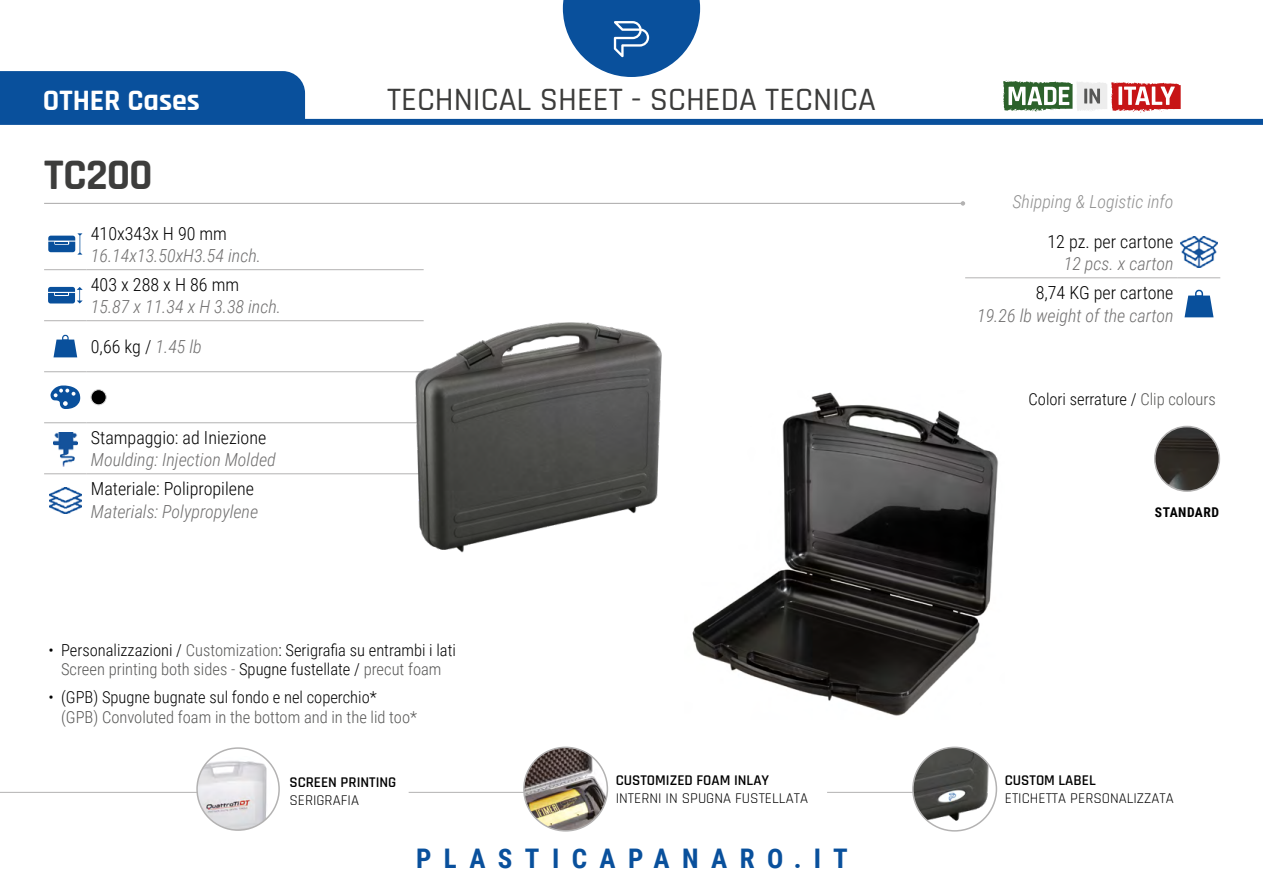
<style>
.page{position:relative;width:1263px;height:893px;background:#fff}
.page>*{position:absolute;margin:0;border:0;box-sizing:border-box;transform-origin:0 0}
.t1{font:700 44.1px "Rajdhani";letter-spacing:-.02em;color:#3d3d3c}
.t2{font:500 33px "Rajdhani";color:#3c3c3b}
.t3{font:700 30px "Rajdhani";color:#fff}
.t4{font:700 27px "Roboto Condensed";letter-spacing:.46em;color:#09509c}
.t5{font:italic 300 18px "Roboto Condensed";color:#706f6f}
.t6{font:300 18px "Roboto Condensed";color:#000}
.t7{font:italic 300 18px "Roboto Condensed";color:#909090}
.t8{font:300 16.5px/19.5px "Roboto Condensed";color:#000;text-align:center}
.t9{font:300 16.5px "Roboto Condensed";color:#575756}
.t10{font:15px "Rajdhani";color:#000}
.t11{font:600 15px "Rajdhani";color:#000}
.t12{font:700 13.5px "Roboto Condensed";letter-spacing:.035em;color:#000}
.s1{font-style:italic;color:#706f6f}
.s2{color:#575756}
</style>
<div class="page">
<div style="left:0;top:119px;width:1263px;height:6px;background:#09509c"></div>
<svg style="left:563px;top:0;width:137px;height:77px"></svg>
<div style="left:0;top:71px;width:305px;height:48px;background:#09509c"></div>
<svg style="left:1003px;top:81px;width:178px;height:32px"></svg>
<img style="left:692px;top:392px;width:307px;height:324px">
<hr style="left:44px;top:269px;width:43px;height:1px;background:#b3b2b2">
<hr style="left:87px;top:269px;width:337px;height:1px;background:#b3b2b2">
<hr style="left:44px;top:320px;width:43px;height:1px;background:#b3b2b2">
<hr style="left:87px;top:320px;width:337px;height:1px;background:#b3b2b2">
<hr style="left:44px;top:371px;width:43px;height:1px;background:#b3b2b2">
<hr style="left:87px;top:371px;width:337px;height:1px;background:#b3b2b2">
<hr style="left:44px;top:422px;width:43px;height:1px;background:#b3b2b2">
<hr style="left:87px;top:422px;width:337px;height:1px;background:#b3b2b2">
<hr style="left:44px;top:473px;width:43px;height:1px;background:#b3b2b2">
<hr style="left:87px;top:473px;width:337px;height:1px;background:#b3b2b2">
<svg style="left:48px;top:233px;width:34px;height:22px"></svg>
<svg style="left:48px;top:287px;width:35px;height:16px"></svg>
<svg style="left:54px;top:335px;width:23px;height:22px"></svg>
<svg style="left:51px;top:385px;width:29px;height:24px"></svg>
<svg style="left:91px;top:391px;width:15px;height:14px"></svg>
<div style="left:91px;top:390px;width:15px;height:15px;background:#000;border-radius:50%"></div>
<div style="left:91px;top:389px;width:15px;height:16px;border:1px solid #dadada;border-radius:50%"></div>
<img style="left:53px;top:432px;width:24px;height:34px">
<img style="left:49px;top:488px;width:33px;height:25px">
<hr style="left:965px;top:277px;width:213px;height:1px;background:#b3b2b2">
<hr style="left:1178px;top:277px;width:42px;height:1px;background:#b3b2b2">
<img style="left:1181px;top:237px;width:36px;height:30px">
<svg style="left:1184px;top:289px;width:29px;height:28px"></svg>
<img style="left:403px;top:320px;width:259px;height:233px">
<img style="left:1155px;top:426px;width:64px;height:65px;border-radius:32px">
<div style="left:1154px;top:426px;width:66px;height:66px;border:2px solid #b3b2b2;border-radius:50%"></div>
<hr style="left:827px;top:792px;width:128px;height:1px;background:#b3b2b2">
<img style="left:913px;top:747px;width:83px;height:84px;border-radius:42px">
<div style="left:912px;top:747px;width:85px;height:85px;border:2px solid #b3b2b2;border-radius:50%"></div>
<hr style="left:44px;top:203px;width:919px;height:1px;background:#b3b2b2">
<svg style="left:961px;top:201px;width:4px;height:5px"></svg>
<hr style="left:0;top:792px;width:235px;height:1px;background:#b3b2b2">
<hr style="left:409px;top:792px;width:127px;height:1px;background:#b3b2b2">
<img style="left:198px;top:757px;width:74px;height:73px">
<div style="left:196px;top:747px;width:84px;height:84px;border:2px solid #b3b2b2;border-radius:50%"></div>
<img style="left:524px;top:747px;width:83px;height:84px;border-radius:42px">
<div style="left:523px;top:747px;width:85px;height:85px;border:2px solid #b3b2b2;border-radius:50%"></div>
<h3 class="t3" style="left:43px;top:82px;width:159px">OTHER Cases</h3>
<h1 class="t1" style="left:44px;top:148px;width:110px">TC200</h1>
<p class="t6" style="left:91px;top:221px;width:138px">410x343x H 90 mm</p>
<p class="t5" style="left:91px;top:243px;width:172px">16.14x13.50xH3.54 inch.</p>
<p class="t6" style="left:91px;top:272px;width:150px">403 x 288 x H 86 mm</p>
<p class="t5" style="left:91px;top:294px;width:192px">15.87 x 11.34 x H 3.38 inch.</p>
<p class="t6" style="left:91px;top:334px;width:112px">0,66 kg / <span class="s1">1.45 lb</span></p>
<p class="t6" style="left:91px;top:425px;width:177px">Stampaggio: ad Iniezione</p>
<p class="t5" style="left:91px;top:447px;width:186px">Moulding: Injection Molded</p>
<p class="t6" style="left:91px;top:476px;width:165px">Materiale: Polipropilene</p>
<p class="t5" style="left:91px;top:498px;width:169px">Materials: Polypropylene</p>
<h2 class="t2" style="left:387px;top:80px;width:490px">TECHNICAL SHEET - SCHEDA TECNICA</h2>
<p class="t8" style="left:48px;top:639px;width:409px">• Personalizzazioni / <span class="s2">Customization</span>: Serigrafia su entrambi i lati<br><span class="s2">Screen printing both sides -</span> Spugne fustellate / <span class="s2">precut foam</span></p>
<p class="t8" style="left:48px;top:687px;width:330px">• (GPB) Spugne bugnate sul fondo e nel coperchio*</p>
<p class="t9" style="left:61px;top:705px;width:357px">(GPB) Convoluted foam in the bottom and in the lid too*</p>
<p class="t11" style="left:289px;top:773px;width:108px">SCREEN PRINTING</p>
<p class="t10" style="left:289px;top:792px;width:71px">SERIGRAFIA</p>
<p class="t11" style="left:616px;top:771px;width:155px">CUSTOMIZED FOAM INLAY</p>
<p class="t10" style="left:616px;top:790px;width:194px">INTERNI IN SPUGNA FUSTELLATA</p>
<h3 class="t4" style="left:416px;top:839px;width:433px">PLASTICAPANARO.IT</h3>
<p class="t7" style="left:1012px;top:189px;width:163px">Shipping &amp; Logistic info</p>
<p class="t6" style="left:1047px;top:229px;width:128px">12 pz. per cartone</p>
<p class="t5" style="left:1064px;top:251px;width:111px">12 pcs. x carton</p>
<p class="t6" style="left:1036px;top:280px;width:139px">8,74 KG per cartone</p>
<p class="t5" style="left:977px;top:302px;width:198px">19.26 lb weight of the carton</p>
<p class="t8" style="left:1028px;top:389px;width:189px">Colori serrature / <span class="s2">Clip colours</span></p>
<p class="t12" style="left:1155px;top:503px;width:66px">STANDARD</p>
<p class="t11" style="left:1005px;top:771px;width:92px">CUSTOM LABEL</p>
<p class="t10" style="left:1005px;top:790px;width:170px">ETICHETTA PERSONALIZZATA</p>
</div>
